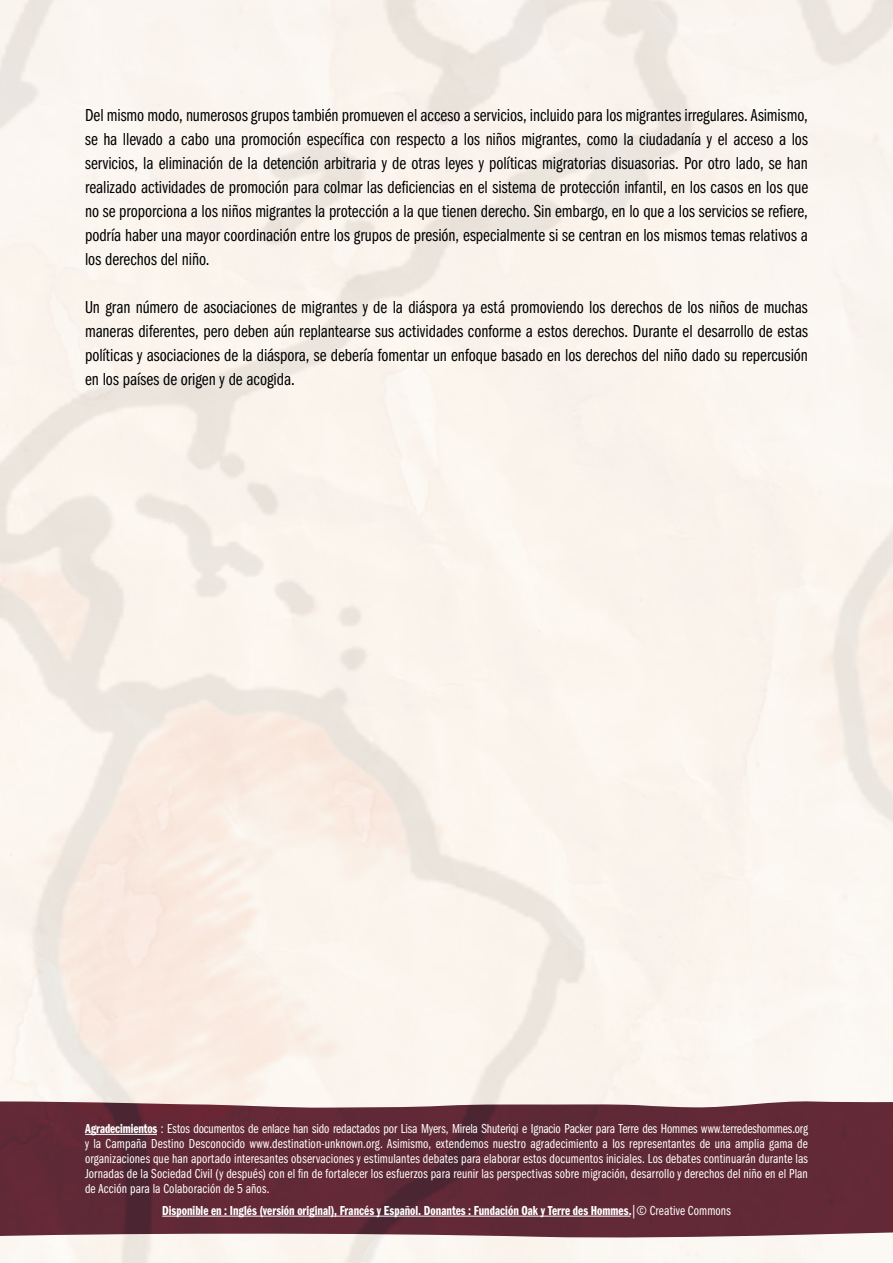
<style>
.page{position:relative;width:893px;height:1263px;background:#fff}
.page>*{position:absolute;margin:0;border:0;box-sizing:border-box;transform-origin:0 0}
.t1{font:18px/24px "ITC Franklin Gothic Std Bk Cp";color:#000;text-align:justify}
.t2{font:13.5px/15px "ITC Franklin Gothic Std Bk Cp";letter-spacing:.01em;color:#fff;text-align:justify}
.t3{font:13.5px "ITC Franklin Gothic Std Dm Cp";color:#fff}
.s1{font-family:"ITC Franklin Gothic Std Dm Cp"}
.s2{font-family:"ITC Franklin Gothic Std Bk Cp"}
</style>
<div class="page">
<svg style="left:0;top:1100px;width:893px;height:139px;background:#693542"></svg>
<hr style="left:85px;top:1134px;width:72px;height:1px;background:#fff">
<hr style="left:162px;top:1216px;width:468px;height:1px;background:#fff">
<p class="t1" style="left:85px;top:104px;width:724px">Del mismo modo, numerosos grupos también promueven el acceso a servicios, incluido para los migrantes irregulares. Asimismo, se ha llevado a cabo una promoción específica con respecto a los niños migrantes, como la ciudadanía y el acceso a los servicios, la eliminación de la detención arbitraria y de otras leyes y políticas migratorias disuasorias. Por otro lado, se han realizado actividades de promoción para colmar las deficiencias en el sistema de protección infantil, en los casos en los que no se proporciona a los niños migrantes la protección a la que tienen derecho. Sin embargo, en lo que a los servicios se refiere, podría haber una mayor coordinación entre los grupos de presión, especialmente si se centran en los mismos temas relativos a los derechos del niño.</p>
<p class="t1" style="left:85px;top:296px;width:724px">Un gran número de asociaciones de migrantes y de la diáspora ya está promoviendo los derechos de los niños de muchas maneras diferentes, pero deben aún replantearse sus actividades conforme a estos derechos. Durante el desarrollo de estas políticas y asociaciones de la diáspora, se debería fomentar un enfoque basado en los derechos del niño dado su repercusión en los países de origen y de acogida.</p>
<p class="t2" style="left:85px;top:1121px;width:724px"><span class="s1">Agradecimientos</span> : Estos documentos de enlace han sido redactados por Lisa Myers, Mirela Shuteriqi e Ignacio Packer para Terre des Hommes www.terredeshommes.org y la Campaña Destino Desconocido www.destination-unknown.org. Asimismo, extendemos nuestro agradecimiento a los representantes de una amplia gama de organizaciones que han aportado interesantes observaciones y estimulantes debates para elaborar estos documentos iniciales. Los debates continuarán durante las Jornadas de la Sociedad Civil (y después) con el fin de fortalecer los esfuerzos para reunir las perspectivas sobre migración, desarrollo y derechos del niño en el Plan de Acción para la Colaboración de 5 años.</p>
<p class="t3" style="left:162px;top:1203px;width:570px">Disponible en : Inglés (versión original), Francés y Español. Donantes : Fundación Oak y Terre des Hommes.<span class="s2">|© Creative Commons</span></p>
</div>
